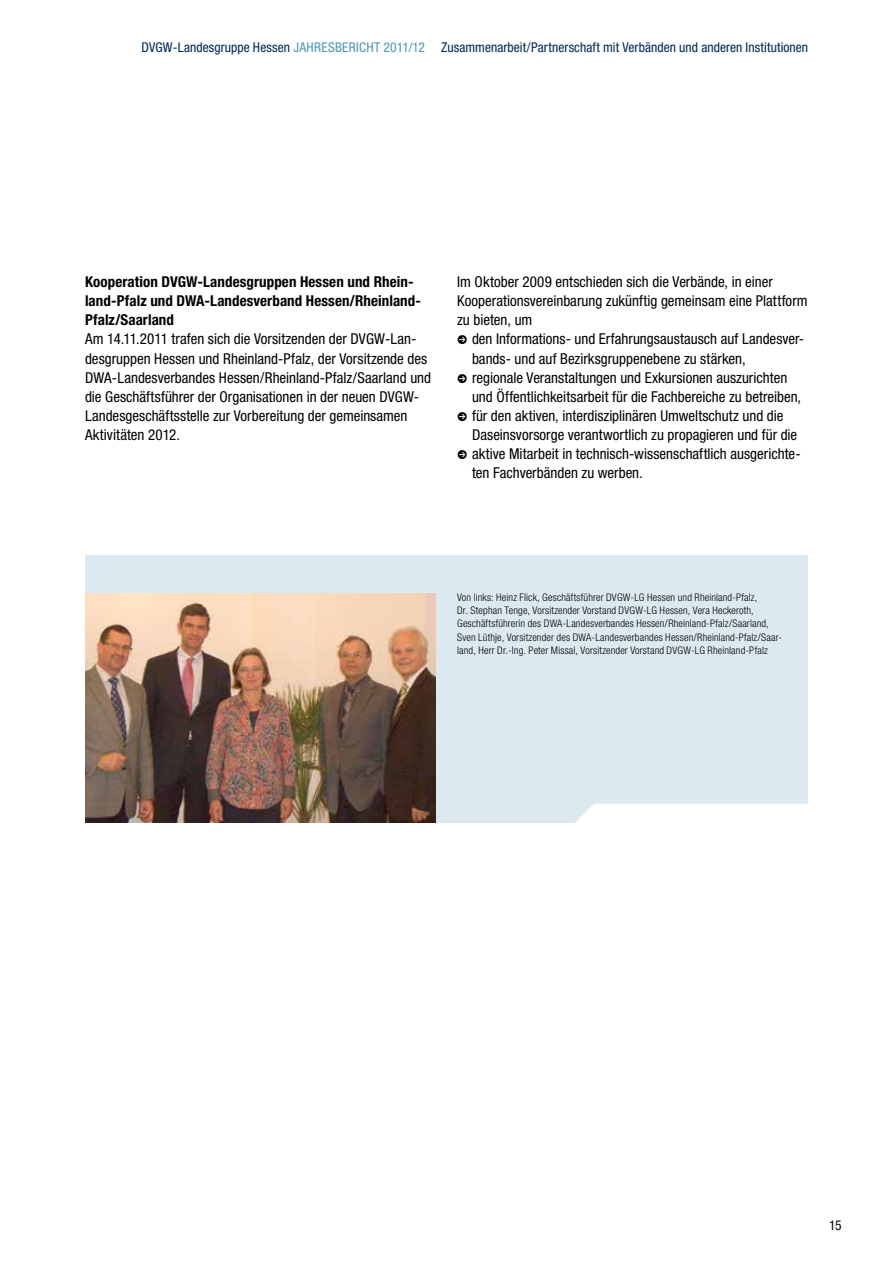
<style>
.page{position:relative;width:893px;height:1263px;background:#fff}
.page>*{position:absolute;margin:0;border:0;box-sizing:border-box;transform-origin:0 0}
.t1{font:condensed 15px/19.2px "Helvetica Neue LT Pro";color:#000}
.t2{font:700 condensed 15px/19.2px "Helvetica Neue LT Pro";letter-spacing:.005em;color:#000}
.t3{font:condensed 13.5px "Helvetica Neue LT Pro";letter-spacing:.005em;color:#002853}
.t4{font:condensed 13.5px "Helvetica Neue LT Pro";color:#000}
.t5{font:300 condensed 10.5px/13.4px "Helvetica Neue LT Pro";letter-spacing:.015em;color:#000}
.s1{color:#4c96b4}
</style>
<div class="page">
<div style="left:85px;top:555px;width:723px;height:268px;background:#dce9f1"></div>
<img style="left:86px;top:593px;width:350px;height:230px">
<div style="left:575px;top:804px;width:233px;height:19px;background:#fff"></div>
<p class="t3" style="left:141px;top:39px;width:668px">DVGW-Landesgruppe Hessen <span class="s1">JAHRESBERICHT 2011/12</span> Zusammenarbeit/Partnerschaft mit Verbänden und anderen Institutionen</p>
<p class="t2" style="left:85px;top:272px;width:337px">Kooperation DVGW-Landesgruppen Hessen und Rhein&shy;land-Pfalz und DWA-Landesverband Hessen/Rheinland-<br>Pfalz/Saarland</p>
<p class="t1" style="left:85px;top:329px;width:348px">Am 14.11.2011 trafen sich die Vorsitzenden der DVGW-Lan&shy;desgruppen Hessen und Rheinland-Pfalz, der Vorsitzende des DWA-Landesverbandes Hessen/Rheinland-Pfalz/Saarland und die Geschäftsführer der Organisationen in der neuen DVGW-Landesgeschäftsstelle zur Vorbereitung der gemeinsamen Aktivitäten 2012.</p>
<p class="t1" style="left:457px;top:272px;width:352px">Im Oktober 2009 entschieden sich die Verbände, in einer<br>Kooperationsvereinbarung zukünftig gemeinsam eine Plattform zu bieten, um</p>
<p class="t1" style="left:472px;top:329px;width:333px">den Informations- und Erfahrungsaustausch auf Landesver&shy;bands- und auf Bezirksgruppenebene zu stärken,<br>regionale Veranstaltungen und Exkursionen auszurichten und Öffentlichkeitsarbeit für die Fachbereiche zu betreiben, für den aktiven, interdisziplinären Umweltschutz und die Daseinsvorsorge verantwortlich zu propagieren und für die aktive Mitarbeit in technisch-wissenschaftlich ausgerichte&shy;ten Fachverbänden zu werben.</p>
<p class="t5" style="left:457px;top:590px;width:326px">Von links: Heinz Flick, Geschäftsführer DVGW-LG Hessen und Rheinland-Pfalz,<br>Dr. Stephan Tenge, Vorsitzender Vorstand DVGW-LG Hessen, Vera Heckeroth, Geschäftsführerin des DWA-Landesverbandes Hessen/Rheinland-Pfalz/Saarland, Sven Lüthje, Vorsitzender des DWA-Landesverbandes Hessen/Rheinland-Pfalz/Saar&shy;land, Herr Dr.-Ing. Peter Missal, Vorsitzender Vorstand DVGW-LG Rheinland-Pfalz</p>
<p class="t4" style="left:829px;top:1218px;width:14px">15</p>
</div>
